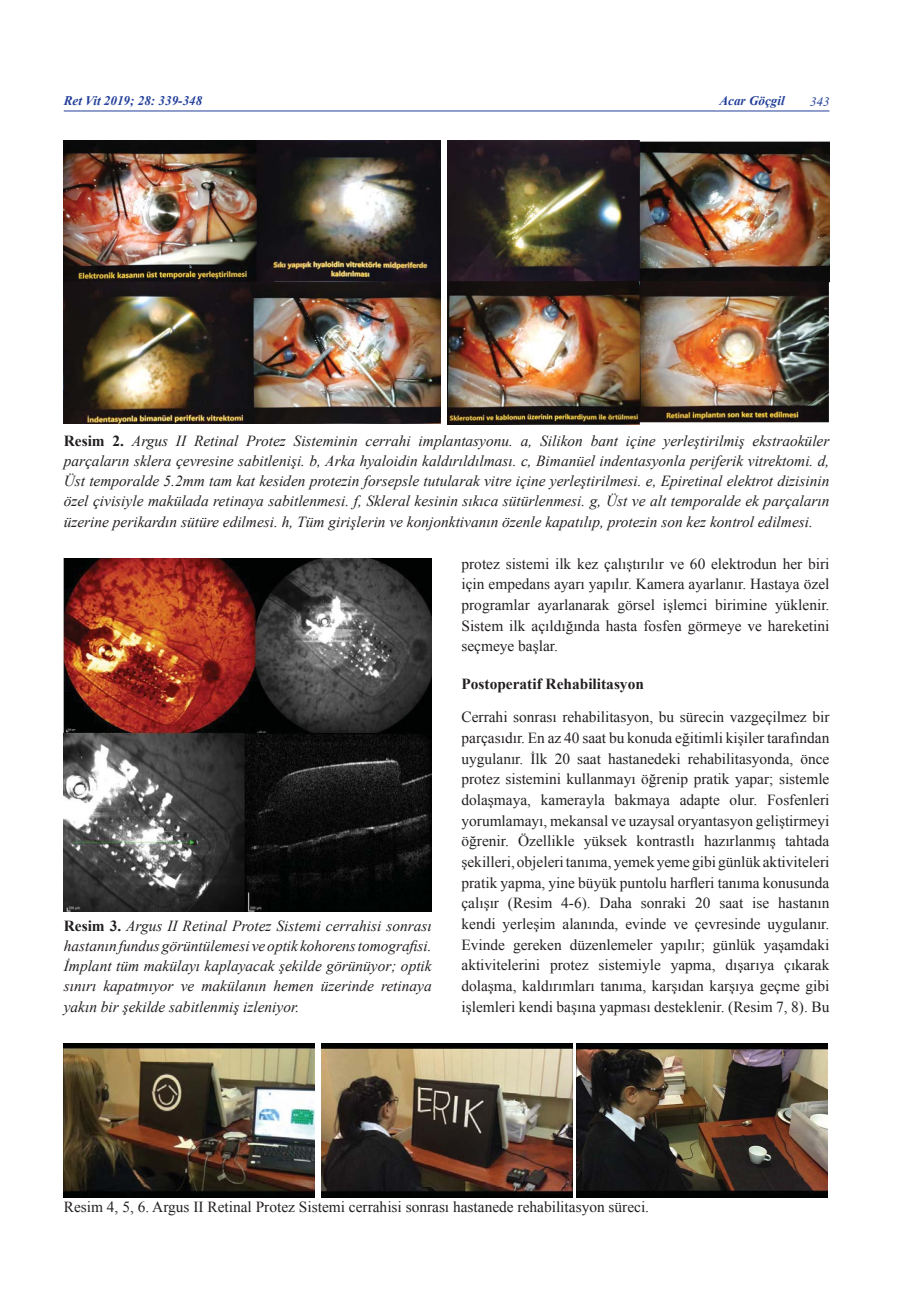
<style>
.page{position:relative;width:906px;height:1289px;background:#fff}
.page>*{position:absolute;margin:0;border:0;box-sizing:border-box;transform-origin:0 0}
.t1{font:15.3px/20.7px "Times New Roman";color:#231f20;text-align:justify}
.t2{font:italic 15.3px/20.2px "Times New Roman";color:#231f20;text-align:justify}
.t3{font:700 15.3px "Times New Roman";color:#231f20}
.t4{font:italic 700 13.2px "Times New Roman";color:#223f9a}
.t5{font:italic 12.75px "Times";color:#223f9a}
.s1{font-weight:700;font-style:normal}
</style>
<div class="page">
<hr style="left:64px;top:111px;width:765px;height:1px;background:#223f9a">
<img style="left:64px;top:140px;width:377px;height:284px">
<img style="left:447px;top:140px;width:382px;height:284px">
<img style="left:64px;top:1043px;width:251px;height:154px">
<img style="left:321px;top:1043px;width:251px;height:154px">
<img style="left:577px;top:1043px;width:251px;height:154px">
<img style="left:64px;top:558px;width:368px;height:353px">
<p class="t4" style="left:64px;top:94px;width:140px">Ret Vit 2019; 28: 339-348</p>
<p class="t4" style="left:719px;top:94px;width:67px">Acar Göçgil</p>
<p class="t5" style="left:810px;top:97px;width:21px">343</p>
<p class="t2" style="left:64px;top:430px;width:767px"><span class="s1">Resim 2.</span> Argus II Retinal Protez Sisteminin cerrahi implantasyonu. a, Silikon bant içine yerleştirilmiş ekstraoküler parçaların sklera çevresine sabitlenişi. b, Arka hyaloidin kaldırıldılması. c, Bimanüel indentasyonla periferik vitrektomi. d, Üst temporalde 5.2mm tam kat kesiden protezin forsepsle tutularak vitre içine yerleştirilmesi. e, Epiretinal elektrot dizisinin özel çivisiyle makülada retinaya sabitlenmesi. f, Skleral kesinin sıkıca sütürlenmesi. g, Üst ve alt temporalde ek parçaların üzerine perikardın sütüre edilmesi. h, Tüm girişlerin ve konjonktivanın özenle kapatılıp, protezin son kez kontrol edilmesi.</p>
<p class="t2" style="left:64px;top:915px;width:369px"><span class="s1">Resim 3.</span> Argus II Retinal Protez Sistemi cerrahisi sonrası hastanın fundus görüntülemesi ve optik kohorens tomografisi.<br>İmplant tüm makülayı kaplayacak şekilde görünüyor; optik sınırı kapatmıyor ve makülanın hemen üzerinde retinaya yakın bir şekilde sabitlenmiş izleniyor.</p>
<p class="t1" style="left:461px;top:553px;width:369px">protez sistemi ilk kez çalıştırılır ve 60 elektrodun her biri için empedans ayarı yapılır. Kamera ayarlanır. Hastaya özel programlar ayarlanarak görsel işlemci birimine yüklenir.<br>Sistem ilk açıldığında hasta fosfen görmeye ve hareketini seçmeye başlar.</p>
<p class="t3" style="left:461px;top:675px;width:184px">Postoperatif Rehabilitasyon</p>
<p class="t1" style="left:461px;top:707px;width:369px">Cerrahi sonrası rehabilitasyon, bu sürecin vazgeçilmez bir parçasıdır. En az 40 saat bu konuda eğitimli kişiler tarafından uygulanır. İlk 20 saat hastanedeki rehabilitasyonda, önce protez sistemini kullanmayı öğrenip pratik yapar; sistemle dolaşmaya, kamerayla bakmaya adapte olur. Fosfenleri yorumlamayı, mekansal ve uzaysal oryantasyon geliştirmeyi öğrenir. Özellikle yüksek kontrastlı hazırlanmış tahtada şekilleri, objeleri tanıma, yemek yeme gibi günlük aktiviteleri pratik yapma, yine büyük puntolu harfleri tanıma konusunda çalışır (Resim 4-6). Daha sonraki 20 saat ise hastanın kendi yerleşim alanında, evinde ve çevresinde uygulanır.<br>Evinde gereken düzenlemeler yapılır; günlük yaşamdaki aktivitelerini protez sistemiyle yapma, dışarıya çıkarak dolaşma, kaldırımları tanıma, karşıdan karşıya geçme gibi işlemleri kendi başına yapması desteklenir. (Resim 7, 8). Bu</p>
<p class="t1" style="left:64px;top:1196px;width:587px">Resim 4, 5, 6. Argus II Retinal Protez Sistemi cerrahisi sonrası hastanede rehabilitasyon süreci.</p>
</div>
